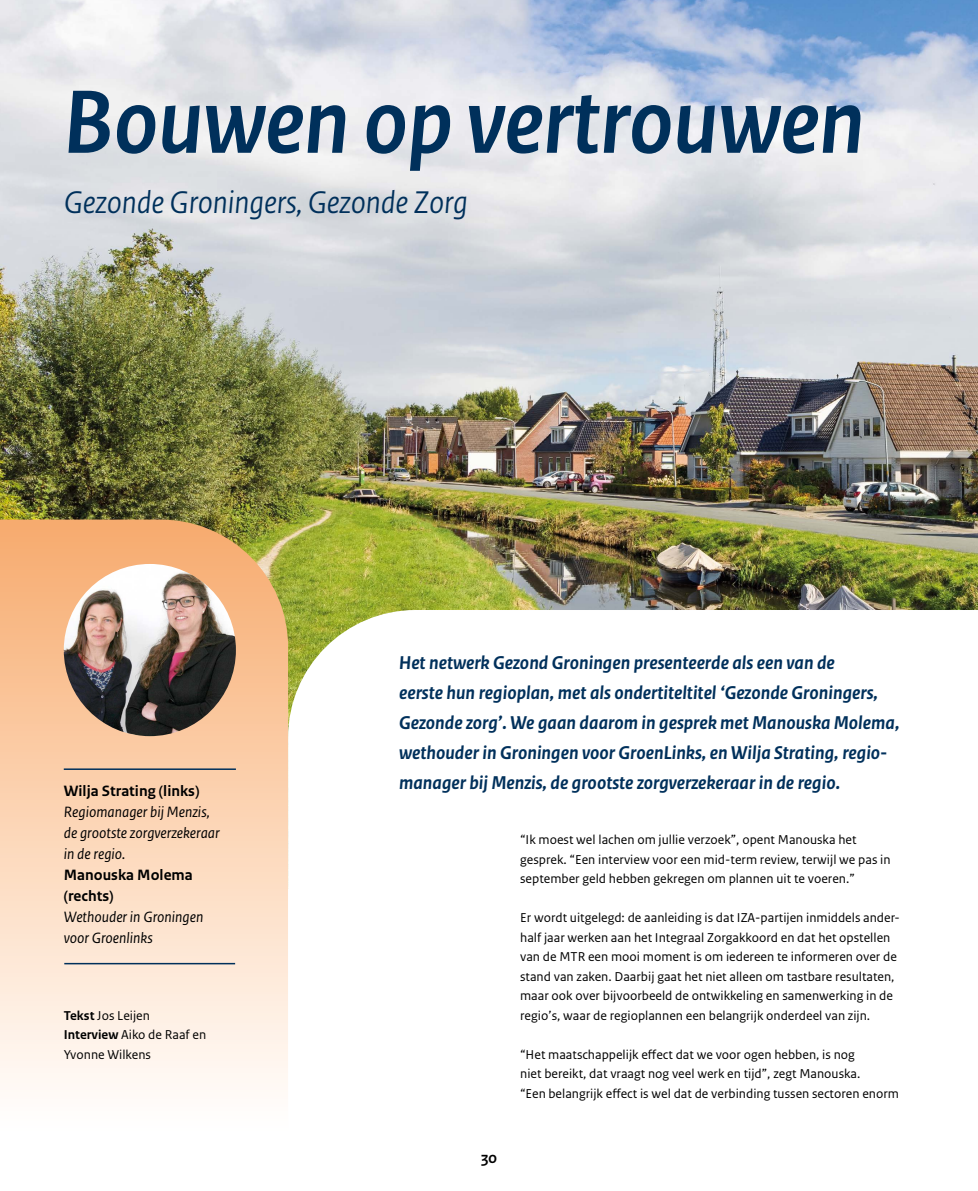
<style>
.page{position:relative;width:978px;height:1191px;background:#fff}
.page>*{position:absolute;margin:0;border:0;box-sizing:border-box;transform-origin:0 0}
.H1_-_groot{font:italic 700 94.5px "Rijksoverheid Sans Heading";color:#00305b}
.Ondertitel{font:italic 33px "Rijksoverheid Sans Heading";color:#00305b}
.Intro{font:italic 700 19.5px/30px "Rijksoverheid Sans Text";color:#00305b}
.t1{font:700 16.5px "Rijksoverheid Sans Heading";color:#000}
.Naam_geinterviewde_10_5{font:italic 15.75px/21px "Rijksoverheid Sans Text";color:#000}
.Naam_geinterviewde_10_5-2{font:700 15.75px/21px "Rijksoverheid Sans Text";color:#000}
.Functie_geinterviewde_10_5{font:italic 15.75px/21px "Rijksoverheid Sans Text";color:#000}
.Brood{font:13.5px/19.5px "Rijksoverheid Sans Text";color:#000}
.s1{font-weight:700}
</style>
<div class="page">
<img style="left:0;top:0;width:978px;height:610px">
<svg style="left:0;top:519px;width:288px;height:568px;background:#f9d5b5"></svg>
<svg style="left:288px;top:610px;width:125px;height:279px"></svg>
<img style="left:64px;top:564px;width:172px;height:172px;border-radius:86px">
<hr style="left:64px;top:768px;width:172px;height:2px;background:#00305b">
<hr style="left:64px;top:963px;width:171px;height:1px;background:#00305b">
<h1 class="H1_-_groot" style="left:64px;top:69px;width:802px">Bouwen op vertrouwen</h1>
<p class="Ondertitel" style="left:64px;top:184px;width:406px">Gezonde Groningers, Gezonde Zorg</p>
<p class="Naam_geinterviewde_10_5-2" style="left:64px;top:781px;width:137px">Wilja Strating (links)</p>
<p class="Naam_geinterviewde_10_5" style="left:64px;top:802px;width:157px">Regiomanager bij Menzis, de grootste zorgverzekeraar in de regio.</p>
<p class="Naam_geinterviewde_10_5-2" style="left:64px;top:865px;width:130px">Manouska Molema (rechts)</p>
<p class="Functie_geinterviewde_10_5" style="left:64px;top:907px;width:141px">Wethouder in Groningen voor Groenlinks</p>
<p class="Brood" style="left:64px;top:1005px;width:144px"><span class="s1">Tekst</span> Jos Leijen<br><span class="s1">Interview</span> Aiko de Raaf en<br>Yvonne Wilkens</p>
<p class="Intro" style="left:399px;top:647px;width:502px">Het netwerk Gezond Groningen presenteerde als een van de<br>eerste hun regioplan, met als ondertiteltitel ‘Gezonde Groningers, Gezonde zorg’. We gaan daarom in gesprek met Manouska Molema, wethouder in Groningen voor GroenLinks, en Wilja Strating, regio&shy;manager bij Menzis, de grootste zorgverzekeraar in de regio.</p>
<p class="t1" style="left:481px;top:1148px;width:17px">30</p>
<p class="Brood" style="left:520px;top:830px;width:372px">“Ik moest wel lachen om jullie verzoek”, opent Manouska het gesprek. “Een interview voor een mid-term review, terwijl we pas in september geld hebben gekregen om plannen uit te voeren.”</p>
<p class="Brood" style="left:520px;top:908px;width:381px">Er wordt uitgelegd: de aanleiding is dat IZA-partijen inmiddels ander&shy;half jaar werken aan het Integraal Zorgakkoord en dat het opstellen van de MTR een mooi moment is om iedereen te informeren over de stand van zaken. Daarbij gaat het niet alleen om tastbare resultaten, maar ook over bijvoorbeeld de ontwikkeling en samenwerking in de regio’s, waar de regioplannen een belangrijk onderdeel van zijn.</p>
<p class="Brood" style="left:520px;top:1044px;width:380px">“Het maatschappelijk effect dat we voor ogen hebben, is nog<br>niet bereikt, dat vraagt nog veel werk en tijd”, zegt Manouska.<br>“Een belangrijk effect is wel dat de verbinding tussen sectoren enorm</p>
</div>
